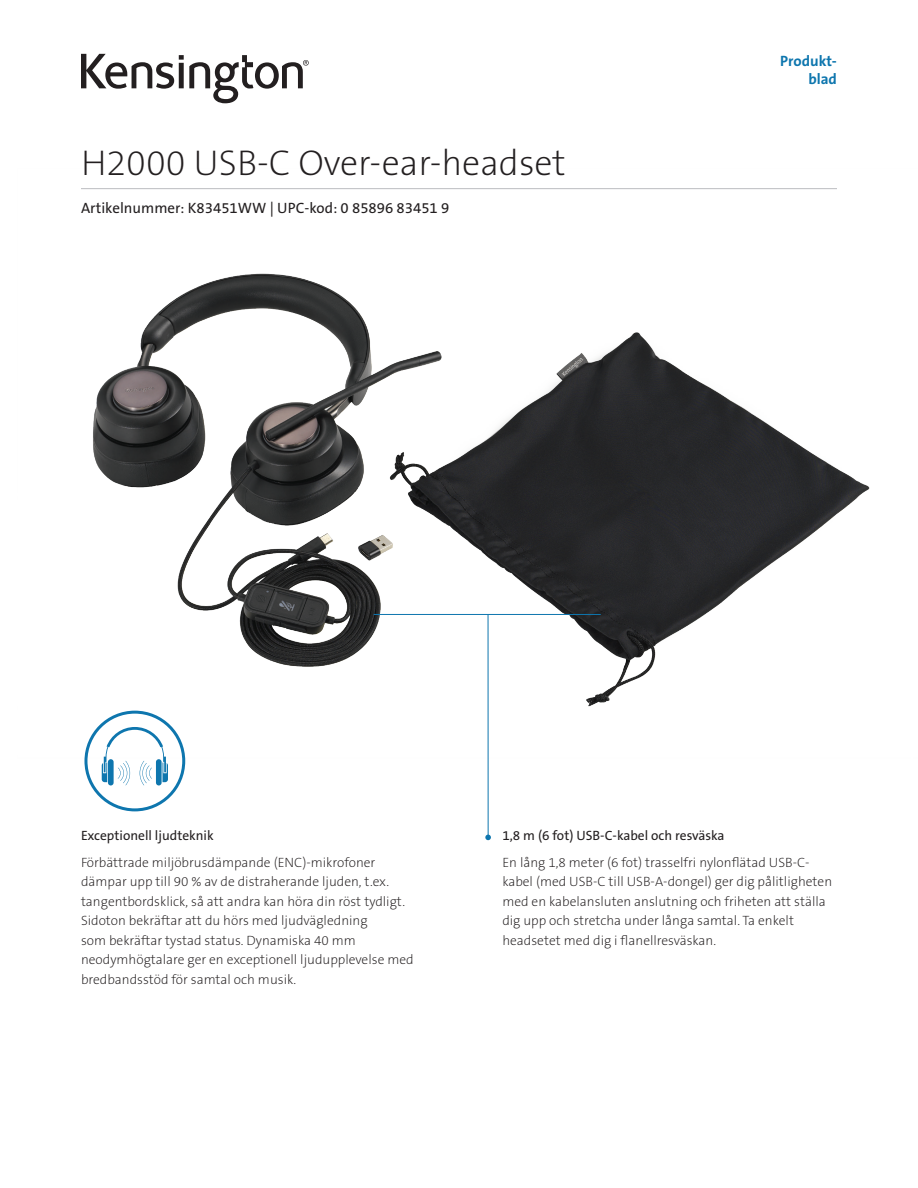
<style>
.page{position:relative;width:918px;height:1188px;background:#fff}
.page>*{position:absolute;margin:0;border:0;box-sizing:border-box;transform-origin:0 0}
.t1{font:36px "The Sans KENSINGTON2 XL";color:#231f20}
.t2{font:15px "The Sans KENSINGTON5 Rg";color:#231f20}
.t3{font:15px/18px "The Sans KENSINGTON7 Bd";color:#0e76ae;text-align:right}
.t4{font:13.5px/19.5px "The Sans KENSINGTON2 XL";color:#231f20}
.t5{font:13.5px "The Sans KENSINGTON5 Rg";color:#231f20}
</style>
<div class="page">
<svg style="left:81px;top:54px;width:228px;height:49px"></svg>
<img style="left:81px;top:189px;width:789px;height:594px">
<svg style="left:102px;top:727px;width:66px;height:58px"></svg>
<div style="left:84px;top:711px;width:101px;height:100px;border:3px solid #0e76ae;border-radius:50%"></div>
<hr style="left:488px;top:615px;width:1px;height:222px;background:#0e76ae">
<svg style="left:485px;top:835px;width:6px;height:5px"></svg>
<hr style="left:374px;top:614px;width:227px;height:1px;background:#0e76ae">
<hr style="left:81px;top:188px;width:756px;height:1px;background:#bcbdc0">
<h1 class="t1" style="left:81px;top:143px;width:486px">H2000 USB-C Over-ear-headset</h1>
<p class="t2" style="left:81px;top:200px;width:370px">Artikelnummer: K83451WW | UPC-kod: 0 85896 83451 9</p>
<p class="t3" style="left:780px;top:52px;width:58px">Produkt&shy;blad</p>
<p class="t5" style="left:81px;top:829px;width:134px">Exceptionell ljudteknik</p>
<p class="t4" style="left:81px;top:853px;width:334px">Förbättrade miljöbrusdämpande (ENC)-mikrofoner dämpar upp till 90 % av de distraherande ljuden, t.ex. tangentbordsklick, så att andra kan höra din röst tydligt.<br>Sidoton bekräftar att du hörs med ljudvägledning<br>som bekräftar tystad status. Dynamiska 40 mm neodymhögtalare ger en exceptionell ljudupplevelse med bredbandsstöd för samtal och musik.</p>
<p class="t5" style="left:502px;top:829px;width:224px">1,8 m (6 fot) USB-C-kabel och resväska</p>
<p class="t4" style="left:502px;top:853px;width:331px">En lång 1,8 meter (6 fot) trasselfri nylonflätad USB-C&shy;kabel (med USB-C till USB-A-dongel) ger dig pålitligheten med en kabelansluten anslutning och friheten att ställa dig upp och stretcha under långa samtal. Ta enkelt headsetet med dig i flanellresväskan.</p>
</div>
